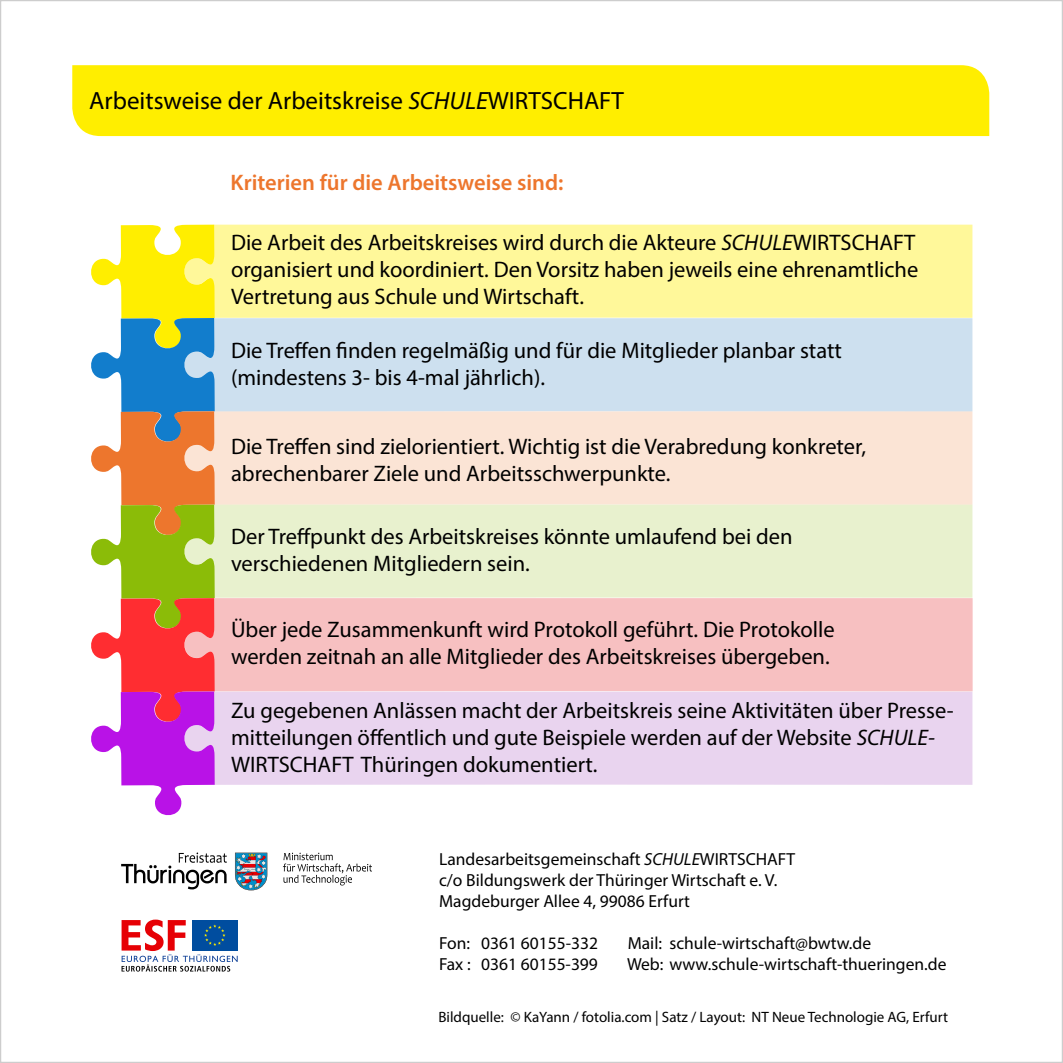
<style>
.page{position:relative;width:1063px;height:1063px;background:#fff}
.page>*{position:absolute;margin:0;border:0;box-sizing:border-box;transform-origin:0 0}
.t1{font:25px "Myriad Pro";color:#000}
.t2{font:22.5px/27px "Myriad Pro";color:#000}
.t3{font:600 22.5px "Myriad Pro";color:#ed762d}
.t4{font:17.5px/21px "Myriad Pro";color:#000}
.t5{font:15px "Myriad Pro";color:#000}
.s1{font-style:italic}
</style>
<div class="page">
<svg style="left:91px;top:225px;width:124px;height:591px"></svg>
<div style="left:182px;top:692px;width:790px;height:93px;background:#e9d4ef"></div>
<div style="left:182px;top:598px;width:791px;height:93px;background:#f7c0c1"></div>
<div style="left:182px;top:505px;width:790px;height:93px;background:#e8f1ce"></div>
<div style="left:182px;top:411px;width:790px;height:94px;background:#fbe4d5"></div>
<div style="left:182px;top:318px;width:790px;height:93px;background:#cde0ef"></div>
<div style="left:182px;top:225px;width:790px;height:93px;background:#fff89a"></div>
<div style="left:72px;top:65px;width:917px;height:71px;background:#fe0"></div>
<svg style="left:122px;top:920px;width:116px;height:52px"></svg>
<svg style="left:235px;top:853px;width:32px;height:37px"></svg>
<svg style="left:283px;top:853px;width:89px;height:32px"></svg>
<svg style="left:121px;top:853px;width:106px;height:36px"></svg>
<p class="t1" style="left:89px;top:85px;width:536px">Arbeitsweise der Arbeitskreise <span class="s1">SCHULE</span>WIRTSCHAFT</p>
<p class="t3" style="left:231px;top:168px;width:334px">Kriterien für die Arbeitsweise sind:</p>
<p class="t2" style="left:231px;top:229px;width:689px">Die Arbeit des Arbeitskreises wird durch die Akteure <span class="s1">SCHULE</span>WIRTSCHAFT organisiert und koordiniert. Den Vorsitz haben jeweils eine ehrenamtliche<br>Vertretung aus Schule und Wirtschaft.</p>
<p class="t2" style="left:231px;top:337px;width:613px">Die Treffen finden regelmäßig und für die Mitglieder planbar statt (mindestens 3- bis 4-mal jährlich).</p>
<p class="t2" style="left:231px;top:433px;width:637px">Die Treffen sind zielorientiert. Wichtig ist die Verabredung konkreter, abrechenbarer Ziele und Arbeitsschwerpunkte.</p>
<p class="t2" style="left:231px;top:523px;width:563px">Der Treffpunkt des Arbeitskreises könnte umlaufend bei den verschiedenen Mitgliedern sein.</p>
<p class="t2" style="left:231px;top:616px;width:605px">Über jede Zusammenkunft wird Protokoll geführt. Die Protokolle werden zeitnah an alle Mitglieder des Arbeitskreises übergeben.</p>
<p class="t2" style="left:231px;top:697px;width:724px">Zu gegebenen Anlässen macht der Arbeitskreis seine Aktivitäten über Presse&shy;mitteilungen öffentlich und gute Beispiele werden auf der Website <span class="s1">SCHULE-<br></span>WIRTSCHAFT Thüringen dokumentiert.</p>
<p class="t4" style="left:439px;top:848px;width:358px">Landesarbeitsgemeinschaft <span class="s1">SCHULE</span>WIRTSCHAFT c/o Bildungswerk der Thüringer Wirtschaft e. V.<br>Magdeburger Allee 4, 99086 Erfurt</p>
<p class="t4" style="left:439px;top:932px;width:160px">Fon: 0361 60155-332</p>
<p class="t4" style="left:628px;top:932px;width:245px">Mail: schule-wirtschaft@bwtw.de</p>
<p class="t4" style="left:439px;top:953px;width:160px">Fax : 0361 60155-399</p>
<p class="t4" style="left:627px;top:953px;width:321px">Web: www.schule-wirtschaft-thueringen.de</p>
<p class="t5" style="left:438px;top:1007px;width:511px">Bildquelle: © KaYann / fotolia.com | Satz / Layout: NT Neue Technologie AG, Erfurt</p>
</div>
